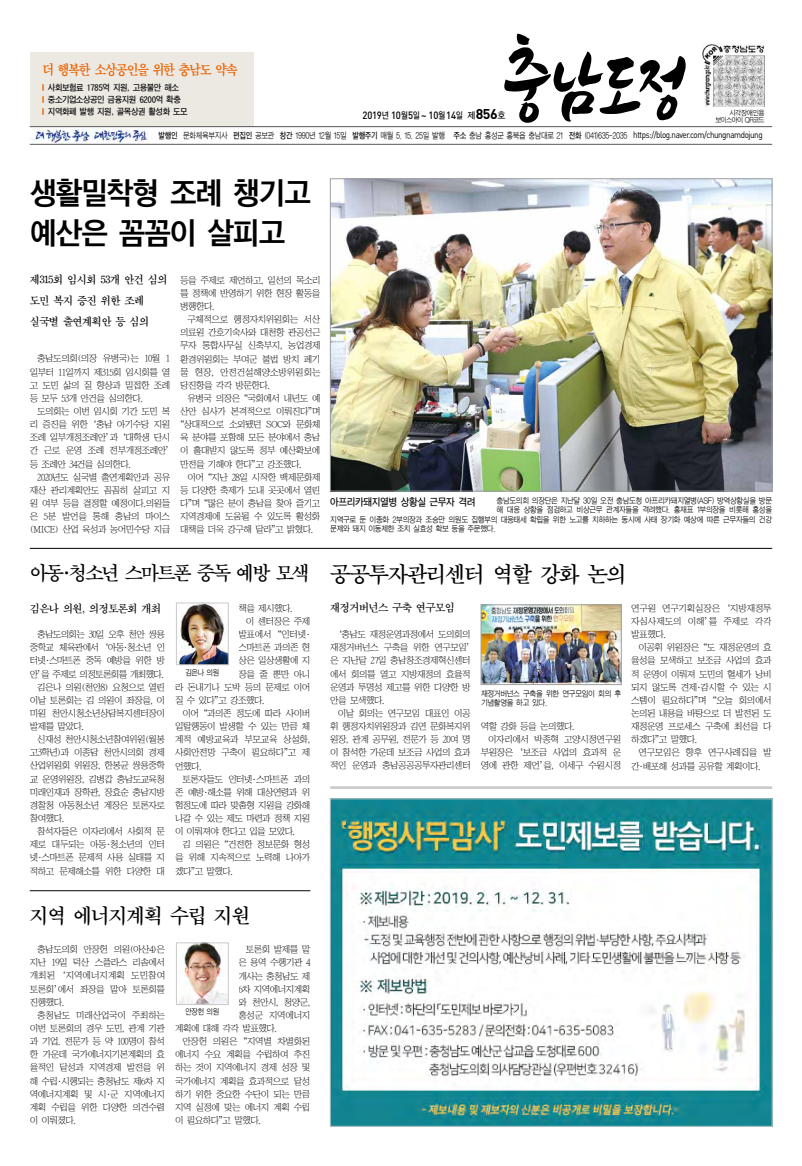
<style>
.page{position:relative;width:802px;height:1166px;background:#fff}
.page>*{position:absolute;margin:0;border:0;box-sizing:border-box;transform-origin:0 0}
.t1{font:29.75px/39.2px "Jatgbv 50";letter-spacing:-.06em;color:#000}
.t2{font:22.75px "Njabm";letter-spacing:-.06em;color:#000}
.t3{font:21px "Njabm";letter-spacing:-.06em;color:#000}
.t4{font:20.12px "Njabm";letter-spacing:-.1em;color:#000}
.t5{font:14px "Jatmbv 50";letter-spacing:-.1em;color:#eb6100;scale:.93 1}
.t6{font:11.38px/21px "Njabm";letter-spacing:-.06em;color:#000}
.t7{font:500 10.5px "DIN";letter-spacing:-.025em;color:#000;scale:.9 1}
.t8{font:10.06px "Jajgmv 50";letter-spacing:-.05em;color:#000;scale:.95 1}
.t9{font:9.19px/13.1px "Jabmlv 50";letter-spacing:-.05em;color:#000;text-align:justify}
.t10{font:9.19px/13.1px "Jabmlv 50";letter-spacing:-.03em;color:#000}
.t11{font:9.19px "Jabmlv 50";letter-spacing:-.07em;color:#000}
.t12{font:8.31px "Jahglv 50";letter-spacing:-.05em;color:#000;scale:.87 1}
.t13{font:8.31px "Njabg";letter-spacing:-.05em;color:#000}
.t14{font:7.88px/9.5px "Jahglv 50";letter-spacing:-.05em;color:#000;scale:.94 1}
.t15{font:7.88px "Jahglv 50";letter-spacing:-.05em;color:#000;scale:.9 1}
.t16{font:7px/7.9px "Jahglv 50";letter-spacing:-.1em;color:#000;text-align:right}
.s1{font-size:11.38px;color:#eb6100}
.s2{font-family:"Jajgmv 50"}
.s3{font-family:"DIN";font-size:9.19px}
.s4{font-family:"Jajgmv 50";font-weight:400;font-size:8.75px}
.s5{font-weight:700;font-size:14px}
</style>
<div class="page">
<div style="left:30px;top:52px;width:223px;height:74px;background:#ece9e3"></div>
<img style="left:30px;top:127px;width:119px;height:17px">
<hr style="left:30px;top:126px;width:741px;height:1px;background:#595757">
<hr style="left:30px;top:144px;width:741px;height:1px;background:#595757">
<img style="left:702px;top:45px;width:62px;height:62px">
<svg style="left:504px;top:34px;width:181px;height:89px"></svg>
<hr style="left:30px;top:548px;width:741px;height:1px;background:#000">
<hr style="left:30px;top:890px;width:280px;height:1px;background:#000">
<img style="left:332px;top:801px;width:437px;height:323px">
<img style="left:332px;top:181px;width:437px;height:308px">
<div style="left:330px;top:179px;width:441px;height:312px;border:1px solid #9fa0a0"></div>
<img style="left:179px;top:945px;width:47px;height:58px">
<div style="left:176px;top:943px;width:52px;height:62px;border:1px solid #c9caca"></div>
<img style="left:178px;top:605px;width:48px;height:58px">
<div style="left:176px;top:603px;width:52px;height:62px;border:1px solid #c9caca"></div>
<img style="left:482px;top:607px;width:137px;height:76px">
<div style="left:480px;top:605px;width:141px;height:80px;border:1px solid #9fa0a0"></div>
<hr style="left:330px;top:786px;width:441px;height:3px;background:#c9caca">
<h3 class="t5" style="left:42px;top:63px;width:212px">더 행복한 소상공인을 위한 충남도 약속</h3>
<p class="t13" style="left:42px;top:83px;width:138px"><span class="s1">■</span> 사회보험료 1785억 지원, 고용불안 해소</p>
<p class="t13" style="left:42px;top:95px;width:140px"><span class="s1">■</span> 중소기업‧소상공인 금융지원 6200억 확충</p>
<p class="t13" style="left:42px;top:107px;width:147px"><span class="s1">■</span> 지역화폐 발행 지원, 골목상권 활성화 도모</p>
<p class="t12" style="left:158px;top:131px;width:695px"><span class="s2">발행인</span> 문화체육부지사 <span class="s2">편집인</span> 공보관 <span class="s2">창간</span> 1990년 12월 15일 <span class="s2">발행주기</span> 매월 5. 15. 25일 발행 <span class="s2">주소</span> 충남 홍성군 홍북읍 충남대로 21 <span class="s2">전화</span> (041)635-2035 <span class="s3">https://blog.naver.com/chungnamdojung</span></p>
<p class="t7" style="left:362px;top:109px;width:160px">2019<span class="s4">년</span> 10<span class="s4">월</span>5<span class="s4">일</span>~ 10<span class="s4">월</span> 14<span class="s4">일 제</span><span class="s5">856</span><span class="s4">호</span></p>
<p class="t16" style="left:715px;top:109px;width:51px">시각장애인용 보이스아이 QR코드</p>
<h1 class="t1" style="left:30px;top:174px;width:283px">생활밀착형 조례 챙기고 예산은 꼼꼼이 살피고</h1>
<p class="t6" style="left:30px;top:269px;width:139px">제315회 임시회 53개 안건 심의 도민 복지 증진 위한 조례 실국별 출연계획안 등 심의</p>
<p class="t9" style="left:30px;top:352px;width:142px;text-indent:7px">충남도의회(의장 유병국)는 10월 1 일부터 11일까지 제315회 임시회를 열 고 도민 삶의 질 향상과 밀접한 조례 등 모두 53개 안건을 심의한다.</p>
<p class="t9" style="left:30px;top:405px;width:142px;text-indent:7px">도의회는 이번 임시회 기간 도민 복 리 증진을 위한 ‘충남 아기수당 지원 조례 일부개정조례안’과 ‘대학생 단시 간 근로 운영 조례 전부개정조례안’ 등 조례안 34건을 심의한다.</p>
<p class="t9" style="left:30px;top:470px;width:142px;text-indent:7px">2020년도 실국별 출연계획안과 공유 재산 관리계획안도 꼼꼼히 살피고 지 원 여부 등을 결정할 예정이다.의원들 은 5분 발언을 통해 충남의 마이스 (MICE) 산업 육성과 농어민수당 지급</p>
<p class="t9" style="left:180px;top:273px;width:142px">등을 주제로 제언하고, 일선의 목소리 를 정책에 반영하기 위한 현장 활동을 병행한다.</p>
<p class="t9" style="left:180px;top:313px;width:142px;text-indent:7px">구체적으로 행정자치위원회는 서산 의료원 간호기숙사와 대천항 관공선근 무자 통합사무실 신축부지, 농업경제 환경위원회는 부여군 불법 방치 폐기 물 현장, 안전건설해양소방위원회는 당진항을 각각 방문한다.</p>
<p class="t9" style="left:180px;top:392px;width:142px;text-indent:7px">유병국 의장은 “국회에서 내년도 예 산안 심사가 본격적으로 이뤄진다”며 “상대적으로 소외됐던 SOC와 문화체 육 분야를 포함해 모든 분야에서 충남 이 홀대받지 않도록 정부 예산확보에 만전을 기해야 한다”고 강조했다.</p>
<p class="t9" style="left:180px;top:470px;width:142px;text-indent:7px">이어 “지난 28일 시작한 백제문화제 등 다양한 축제가 도내 곳곳에서 열린 다”며 “많은 분이 충남을 찾아 즐기고 지역경제에 도움될 수 있도록 활성화 대책을 더욱 강구해 달라”고 밝혔다.</p>
<p class="t14" style="left:496px;top:496px;width:294px">충남도의회 의장단은 지난달 30일 오전 충남도청 아프리카돼지열병(ASF) 방역상황실을 방문</p>
<p class="t14" style="left:496px;top:505px;width:294px">해 대응 상황을 점검하고 비상근무 관계자들을 격려했다. 홍재표 1부의장을 비롯해 홍성을</p>
<p class="t14" style="left:330px;top:515px;width:471px">지역구로 둔 이종화 2부의장과 조승만 의원도 집행부의 대응태세 확립을 위한 노고를 치하하는 동시에 사태 장기화 예상에 따른 근무자들의 건강</p>
<p class="t14" style="left:330px;top:524px;width:177px">문제와 돼지 이동제한 조치 실효성 확보 등을 주문했다.</p>
<p class="t8" style="left:330px;top:497px;width:154px">아프리카돼지열병 상황실 근무자 격려</p>
<h3 class="t4" style="left:30px;top:563px;width:282px">아동·청소년 스마트폰 중독 예방 모색</h3>
<p class="t6" style="left:30px;top:598px;width:133px">김은나 의원, 의정토론회 개최</p>
<p class="t11" style="left:37px;top:630px;width:129px">충남도의회는 30일 오후 천안 쌍용</p>
<p class="t9" style="left:30px;top:641px;width:137px">중학교 체육관에서 ‘아동·청소년 인</p>
<p class="t11" style="left:30px;top:656px;width:137px">터넷·스마트폰 중독 예방을 위한 방</p>
<p class="t11" style="left:30px;top:669px;width:136px">안’을 주제로 의정토론회를 개최했다.</p>
<p class="t9" style="left:37px;top:680px;width:129px">김은나 의원(천안8) 요청으로 열린</p>
<p class="t9" style="left:30px;top:693px;width:137px">이날 토론회는 김 의원이 좌장을, 이</p>
<p class="t9" style="left:30px;top:707px;width:137px">미원 천안시청소년상담복지센터장이</p>
<p class="t9" style="left:30px;top:720px;width:56px">발제를 맡았다.</p>
<p class="t9" style="left:37px;top:733px;width:129px">신재성 천안시청소년참여위원(월봉</p>
<p class="t9" style="left:30px;top:746px;width:137px">고3학년)과 이종담 천안시의회 경제</p>
<p class="t9" style="left:30px;top:759px;width:137px">산업위원회 위원장, 한봉균 쌍용중학</p>
<p class="t9" style="left:30px;top:772px;width:137px">교 운영위원장, 김병갑 충남도교육청</p>
<p class="t9" style="left:30px;top:785px;width:137px">미래인재과 장학관, 장효순 충남지방</p>
<p class="t9" style="left:30px;top:798px;width:137px">경찰청 아동청소년 계장은 토론자로</p>
<p class="t9" style="left:30px;top:812px;width:36px">참여했다.</p>
<p class="t9" style="left:37px;top:825px;width:129px">참석자들은 이자리에서 사회적 문</p>
<p class="t9" style="left:30px;top:838px;width:137px">제로 대두되는 아동·청소년의 인터</p>
<p class="t9" style="left:30px;top:851px;width:137px">넷·스마트폰 문제적 사용 실태를 지</p>
<p class="t9" style="left:30px;top:864px;width:137px">적하고 문제해소를 위한 다양한 대</p>
<p class="t9" style="left:238px;top:602px;width:56px">책을 제시했다.</p>
<p class="t9" style="left:246px;top:615px;width:66px">이 센터장은 주제</p>
<p class="t9" style="left:238px;top:628px;width:73px">발표에서 “인터넷·</p>
<p class="t9" style="left:238px;top:641px;width:73px">스마트폰 과의존 현</p>
<p class="t9" style="left:238px;top:654px;width:73px">상은 일상생활에 지</p>
<p class="t9" style="left:238px;top:667px;width:73px">장을 줄 뿐만 아니</p>
<p class="t9" style="left:175px;top:680px;width:137px">라 돈내기나 도박 등의 문제로 이어</p>
<p class="t9" style="left:175px;top:693px;width:91px">질 수 있다”고 강조했다.</p>
<p class="t9" style="left:182px;top:707px;width:129px">이어 “과의존 정도에 따라 사이버</p>
<p class="t9" style="left:175px;top:720px;width:137px">일탈행동이 발생할 수 있는 만큼 체</p>
<p class="t10" style="left:175px;top:733px;width:137px">계적 예방교육과 부모교육 상설화,</p>
<p class="t9" style="left:175px;top:746px;width:137px">사회안전망 구축이 필요하다”고 제</p>
<p class="t9" style="left:175px;top:759px;width:28px">언했다.</p>
<p class="t9" style="left:182px;top:772px;width:129px">토론자들도 인터넷·스마트폰 과의</p>
<p class="t9" style="left:175px;top:785px;width:137px">존 예방·해소를 위해 대상연령과 위</p>
<p class="t9" style="left:175px;top:798px;width:137px">험정도에 따라 맞춤형 지원을 강화해</p>
<p class="t9" style="left:175px;top:812px;width:137px">나갈 수 있는 제도 마련과 정책 지원</p>
<p class="t9" style="left:175px;top:825px;width:121px">이 이뤄져야 한다고 입을 모았다.</p>
<p class="t9" style="left:182px;top:838px;width:129px">김 의원은 “건전한 정보문화 형성</p>
<p class="t9" style="left:175px;top:851px;width:137px">을 위해 지속적으로 노력해 나아가</p>
<p class="t9" style="left:175px;top:864px;width:60px">겠다”고 말했다.</p>
<p class="t15" style="left:185px;top:668px;width:39px">김은나 의원</p>
<h2 class="t2" style="left:330px;top:563px;width:298px">공공투자관리센터 역할 강화 논의</h2>
<p class="t6" style="left:330px;top:597px;width:126px">재정거버넌스 구축 연구모임</p>
<p class="t9" style="left:330px;top:628px;width:142px;text-indent:7px">‘충남도 재정운영과정에서 도의회의 재정거버넌스 구축을 위한 연구모임’ 은 지난달 27일 충남창조경제혁신센터 에서 회의를 열고 지방재정의 효율적 운영과 투명성 제고를 위한 다양한 방 안을 모색했다.</p>
<p class="t9" style="left:330px;top:707px;width:142px;text-indent:7px">이날 회의는 연구모임 대표인 이공 휘 행정자치위원장과 김연 문화복지위 원장, 관계 공무원, 전문가 등 20여 명 이 참석한 가운데 보조금 사업의 효과 적인 운영과 충남공공공투자관리센터</p>
<p class="t14" style="left:480px;top:689px;width:151px">재정거버넌스 구축을 위한 연구모임이 회의 후 기념촬영을 하고 있다.</p>
<p class="t9" style="left:480px;top:720px;width:95px">역할 강화 등을 논의했다.</p>
<p class="t9" style="left:488px;top:733px;width:134px">이자리에서 박종혁 고양시정연구원</p>
<p class="t9" style="left:480px;top:746px;width:142px">부원장은 ‘보조금 사업의 효과적 운</p>
<p class="t9" style="left:480px;top:759px;width:142px">영에 관한 제언’을, 이세구 수원시정</p>
<p class="t9" style="left:630px;top:602px;width:142px">연구원 연구기획실장은 ‘지방재정투 자심사제도의 이해’를 주제로 각각 발표했다.</p>
<p class="t9" style="left:630px;top:641px;width:142px;text-indent:7px">이공휘 위원장은 “도 재정운영의 효 율성을 모색하고 보조금 사업의 효과 적 운영이 이뤄져 도민의 혈세가 낭비 되지 않도록 견제·감시할 수 있는 시 스템이 필요하다”며 “오늘 회의에서 논의된 내용을 바탕으로 더 발전된 도 재정운영 프로세스 구축에 최선을 다 하겠다”고 말했다.</p>
<p class="t10" style="left:630px;top:746px;width:142px;text-indent:7px">연구모임은 향후 연구사례집을 발 간·배포해 성과를 공유할 계획이다.</p>
<h3 class="t3" style="left:30px;top:905px;width:222px">지역 에너지계획 수립 지원</h3>
<p class="t9" style="left:30px;top:943px;width:137px;text-indent:7px">충남도의회 안장헌 의원(아산4)은 지난 19일 덕산 스플라스 리솜에서 개최된 ‘지역에너지계획 도민참여 토론회’에서 좌장을 맡아 토론회를 진행했다.</p>
<p class="t9" style="left:30px;top:1008px;width:137px;text-indent:7px">충청남도 미래산업국이 주최하는 이번 토론회의 경우 도민, 관계 기관 과 기업. 전문가 등 약 100명이 참석 한 가운데 국가에너지기본계획의 효 율적인 달성과 지역경제 발전을 위 해 수립·시행되는 충청남도 제6차 지 역에너지계획 및 시·군 지역에너지 계획 수립을 위한 다양한 의견수렴 이 이뤄졌다.</p>
<p class="t9" style="left:246px;top:943px;width:66px">토론회 발제를 맡</p>
<p class="t9" style="left:238px;top:956px;width:73px">은 용역 수행기관 4</p>
<p class="t9" style="left:238px;top:969px;width:73px">개사는 충청남도 제</p>
<p class="t9" style="left:238px;top:982px;width:73px">6차 지역에너지계획</p>
<p class="t9" style="left:238px;top:995px;width:73px">와 천안시, 청양군,</p>
<p class="t10" style="left:238px;top:1008px;width:73px">홍성군 지역에너지</p>
<p class="t9" style="left:175px;top:1022px;width:103px">계획에 대해 각각 발표했다.</p>
<p class="t9" style="left:182px;top:1035px;width:129px">안장헌 의원은 “지역별 차별화된</p>
<p class="t9" style="left:175px;top:1048px;width:137px">에너지 수요 계획을 수립하여 추진</p>
<p class="t9" style="left:175px;top:1061px;width:137px">하는 것이 지역에너지 경제 성장 및</p>
<p class="t9" style="left:175px;top:1074px;width:137px">국가에너지 계획을 효과적으로 달성</p>
<p class="t9" style="left:175px;top:1087px;width:137px">하기 위한 중요한 수단이 되는 만큼</p>
<p class="t9" style="left:175px;top:1100px;width:137px">지역 실정에 맞는 에너지 계획 수립</p>
<p class="t9" style="left:175px;top:1113px;width:87px">이 필요하다”고 말했다.</p>
<p class="t15" style="left:185px;top:1008px;width:39px">안장헌 의원</p>
</div>
